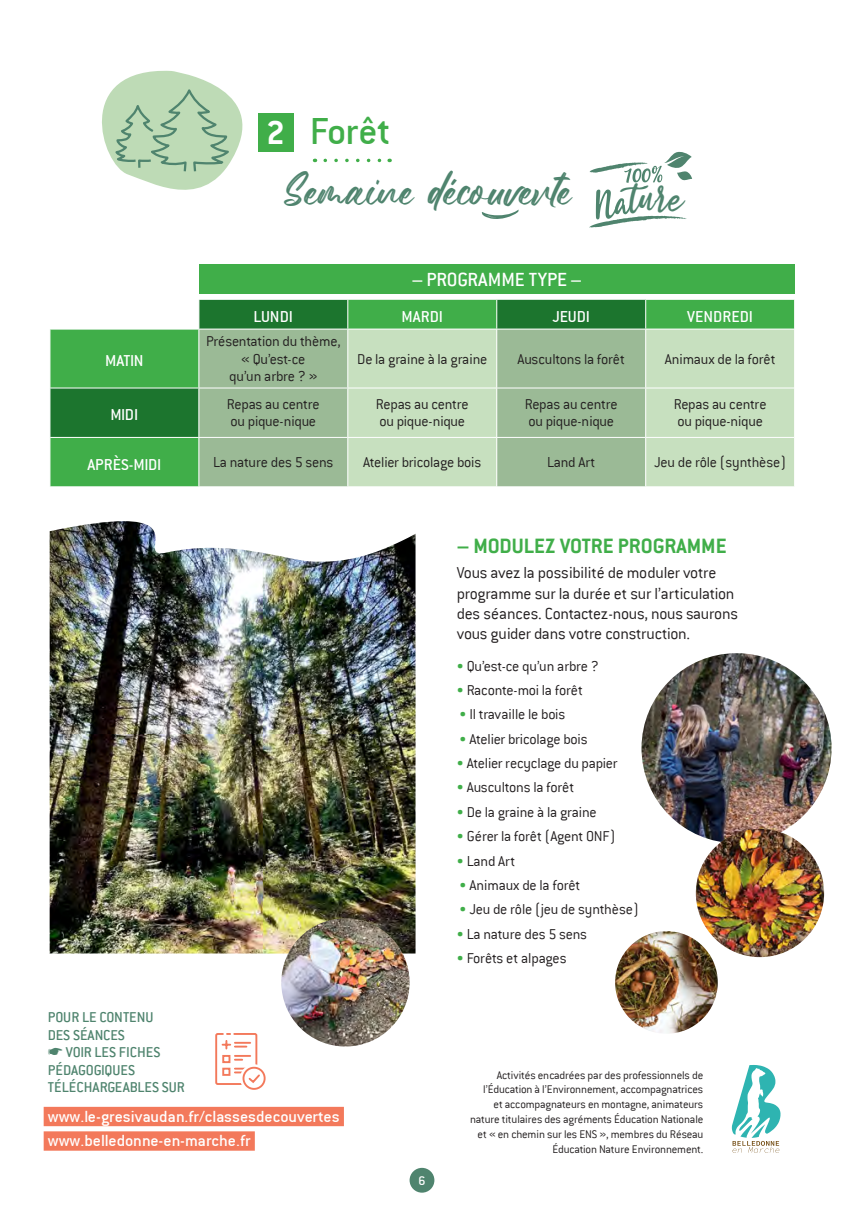
<style>
.page{position:relative;width:844px;height:1216px;background:#fff}
.page>*{position:absolute;margin:0;border:0;box-sizing:border-box;transform-origin:0 0}
.t1{font:47.25px "Brithania";color:#4f846e}
.t2{font:41.65px "Conduit ITC";letter-spacing:-.005em;color:#40ae49}
.t3{font:700 36.4px "Conduit ITC";color:#fff}
.t4{font:700 22.75px "Conduit ITC";color:#40ae49}
.t5{font:500 21px "Conduit ITC";color:#fff}
.t6{font:17.85px/24.5px "Conduit ITC";color:#fff}
.t7{font:300 17.5px/20.1px "Conduit ITC";letter-spacing:-.015em;color:#231f20}
.t8{font:17.5px "Conduit ITC";color:#fff}
.t9{font:300 15.75px/17.5px "Conduit ITC";letter-spacing:-.015em;color:#231f20}
.t10{font:500 15.75px/17.5px "Conduit ITC";color:#4f846e}
.t11{font:14px "Conduit ITC";color:#fff}
.t12{font:300 12.25px/14.9px "Conduit ITC";letter-spacing:-.015em;color:#231f20;text-align:right}
.s1{color:#40ae49}
</style>
<div class="page">
<div style="left:409px;top:1167px;width:25px;height:25px;background:#4f846e;border-radius:50%"></div>
<svg style="left:731px;top:1065px;width:49px;height:87px"></svg>
<div style="left:44px;top:1106px;width:300px;height:20px;background:#f3795b"></div>
<div style="left:44px;top:1131px;width:211px;height:19px;background:#f3795b"></div>
<svg style="left:215px;top:1033px;width:51px;height:57px"></svg>
<svg style="left:325px;top:159px;width:65px;height:3px"></svg>
<div style="left:258px;top:113px;width:35px;height:38px;background:#40ae49"></div>
<img style="left:50px;top:521px;width:365px;height:432px">
<svg style="left:51px;top:300px;width:743px;height:186px;background:#46a151"></svg>
<div style="left:199px;top:329px;width:148px;height:157px;background:#9bba96"></div>
<svg style="left:348px;top:329px;width:446px;height:157px;background:#b9d3b2"></svg>
<svg style="left:198px;top:300px;width:1px;height:28px"></svg>
<svg style="left:347px;top:300px;width:1px;height:28px"></svg>
<svg style="left:496px;top:300px;width:1px;height:28px"></svg>
<svg style="left:645px;top:300px;width:1px;height:28px"></svg>
<hr style="left:198px;top:438px;width:1px;height:48px;background:#fff">
<hr style="left:347px;top:438px;width:1px;height:48px;background:#fff">
<hr style="left:496px;top:438px;width:1px;height:48px;background:#fff">
<hr style="left:645px;top:438px;width:1px;height:48px;background:#fff">
<hr style="left:50px;top:328px;width:149px;height:1px;background:#fff">
<hr style="left:199px;top:328px;width:149px;height:1px;background:#fff">
<hr style="left:198px;top:329px;width:1px;height:58px;background:#fff">
<hr style="left:348px;top:328px;width:148px;height:1px;background:#fff">
<hr style="left:347px;top:329px;width:1px;height:58px;background:#fff">
<hr style="left:496px;top:328px;width:149px;height:1px;background:#fff">
<hr style="left:496px;top:329px;width:1px;height:58px;background:#fff">
<hr style="left:645px;top:328px;width:149px;height:1px;background:#fff">
<hr style="left:645px;top:329px;width:1px;height:58px;background:#fff">
<hr style="left:50px;top:387px;width:149px;height:1px;background:#fff">
<hr style="left:199px;top:387px;width:149px;height:1px;background:#fff">
<hr style="left:198px;top:388px;width:1px;height:49px;background:#fff">
<hr style="left:348px;top:387px;width:148px;height:1px;background:#fff">
<hr style="left:347px;top:388px;width:1px;height:49px;background:#fff">
<hr style="left:496px;top:387px;width:149px;height:1px;background:#fff">
<hr style="left:496px;top:388px;width:1px;height:49px;background:#fff">
<hr style="left:645px;top:387px;width:149px;height:1px;background:#fff">
<hr style="left:645px;top:388px;width:1px;height:49px;background:#fff">
<hr style="left:50px;top:437px;width:149px;height:1px;background:#fff">
<hr style="left:199px;top:437px;width:149px;height:1px;background:#fff">
<hr style="left:348px;top:437px;width:148px;height:1px;background:#fff">
<hr style="left:496px;top:437px;width:149px;height:1px;background:#fff">
<hr style="left:645px;top:437px;width:149px;height:1px;background:#fff">
<div style="left:199px;top:264px;width:595px;height:30px;background:#40ae49"></div>
<svg style="left:102px;top:70px;width:163px;height:120px"></svg>
<img style="left:641px;top:653px;width:190px;height:190px;border-radius:95px">
<img style="left:695px;top:828px;width:128px;height:129px;border-radius:64px">
<img style="left:615px;top:931px;width:102px;height:102px;border-radius:51px">
<img style="left:281px;top:918px;width:128px;height:128px;border-radius:64px">
<svg style="left:589px;top:151px;width:103px;height:77px"></svg>
<p class="t3" style="left:266px;top:110px;width:20px">2</p>
<p class="t2" style="left:310px;top:107px;width:82px">Forêt</p>
<p class="t1" style="left:283px;top:159px;width:288px">Semaine découverte</p>
<p class="t5" style="left:412px;top:267px;width:171px">– PROGRAMME TYPE –</p>
<p class="t8" style="left:105px;top:351px;width:40px">MATIN</p>
<p class="t8" style="left:253px;top:306px;width:41px">LUNDI</p>
<p class="t8" style="left:401px;top:306px;width:43px">MARDI</p>
<p class="t8" style="left:552px;top:306px;width:39px">JEUDI</p>
<p class="t8" style="left:687px;top:306px;width:67px">VENDREDI</p>
<p class="t9" style="left:206px;top:332px;width:136px">Présentation du thème,</p>
<p class="t9" style="left:229px;top:350px;width:90px;text-align:center">« Qu’est-ce qu’un arbre ? »</p>
<p class="t9" style="left:357px;top:350px;width:131px">De la graine à la graine</p>
<p class="t9" style="left:517px;top:350px;width:109px">Auscultons la forêt</p>
<p class="t9" style="left:664px;top:350px;width:112px">Animaux de la forêt</p>
<p class="t8" style="left:110px;top:405px;width:29px">MIDI</p>
<p class="t9" style="left:227px;top:395px;width:94px">Repas au centre ou pique-nique</p>
<p class="t9" style="left:376px;top:395px;width:94px">Repas au centre ou pique-nique</p>
<p class="t9" style="left:524px;top:395px;width:94px">Repas au centre ou pique-nique</p>
<p class="t9" style="left:673px;top:395px;width:94px">Repas au centre ou pique-nique</p>
<p class="t8" style="left:87px;top:454px;width:75px">APRÈS-MIDI</p>
<p class="t9" style="left:213px;top:453px;width:122px">La nature des 5 sens</p>
<p class="t9" style="left:363px;top:453px;width:120px">Atelier bricolage bois</p>
<p class="t9" style="left:547px;top:453px;width:50px">Land Art</p>
<p class="t9" style="left:654px;top:453px;width:133px">Jeu de rôle (synthèse)</p>
<p class="t10" style="left:48px;top:1008px;width:138px">POUR LE CONTENU<br>DES SÉANCES<br>☛ VOIR LES FICHES<br>PÉDAGOGIQUES<br>TÉLÉCHARGEABLES SUR</p>
<p class="t6" style="left:48px;top:1103px;width:293px">www.le-gresivaudan.fr/classesdecouvertes www.belledonne-en-marche.fr</p>
<p class="t4" style="left:456px;top:532px;width:271px">– MODULEZ VOTRE PROGRAMME</p>
<p class="t7" style="left:456px;top:563px;width:283px">Vous avez la possibilité de moduler votre programme sur la durée et sur l’articulation des séances. Contactez-nous, nous saurons vous guider dans votre construction.</p>
<p class="t9" style="left:456px;top:657px;width:144px"><span class="s1">•</span> Qu’est-ce qu’un arbre ?</p>
<p class="t9" style="left:456px;top:681px;width:128px"><span class="s1">•</span> Raconte-moi la forêt</p>
<p class="t9" style="left:459px;top:705px;width:107px"><span class="s1">•</span> Il travaille le bois</p>
<p class="t9" style="left:459px;top:730px;width:130px"><span class="s1">•</span> Atelier bricolage bois</p>
<p class="t9" style="left:456px;top:754px;width:162px"><span class="s1">•</span> Atelier recyclage du papier</p>
<p class="t9" style="left:456px;top:778px;width:119px"><span class="s1">•</span> Auscultons la forêt</p>
<p class="t9" style="left:456px;top:803px;width:141px"><span class="s1">•</span> De la graine à la graine</p>
<p class="t9" style="left:456px;top:827px;width:160px"><span class="s1">•</span> Gérer la forêt (Agent ONF)</p>
<p class="t9" style="left:456px;top:851px;width:60px"><span class="s1">•</span> Land Art</p>
<p class="t9" style="left:459px;top:876px;width:122px"><span class="s1">•</span> Animaux de la forêt</p>
<p class="t9" style="left:459px;top:900px;width:181px"><span class="s1">•</span> Jeu de rôle (jeu de synthèse)</p>
<p class="t9" style="left:456px;top:925px;width:132px"><span class="s1">•</span> La nature des 5 sens</p>
<p class="t9" style="left:456px;top:949px;width:111px"><span class="s1">•</span> Forêts et alpages</p>
<p class="t11" style="left:418px;top:1172px;width:9px">6</p>
<p class="t12" style="left:470px;top:1067px;width:235px">Activités encadrées par des professionnels de l’Éducation à l’Environnement, accompagnatrices<br>et accompagnateurs en montagne, animateurs nature titulaires des agréments Éducation Nationale et « en chemin sur les ENS », membres du Réseau Éducation Nature Environnement.</p>
</div>
